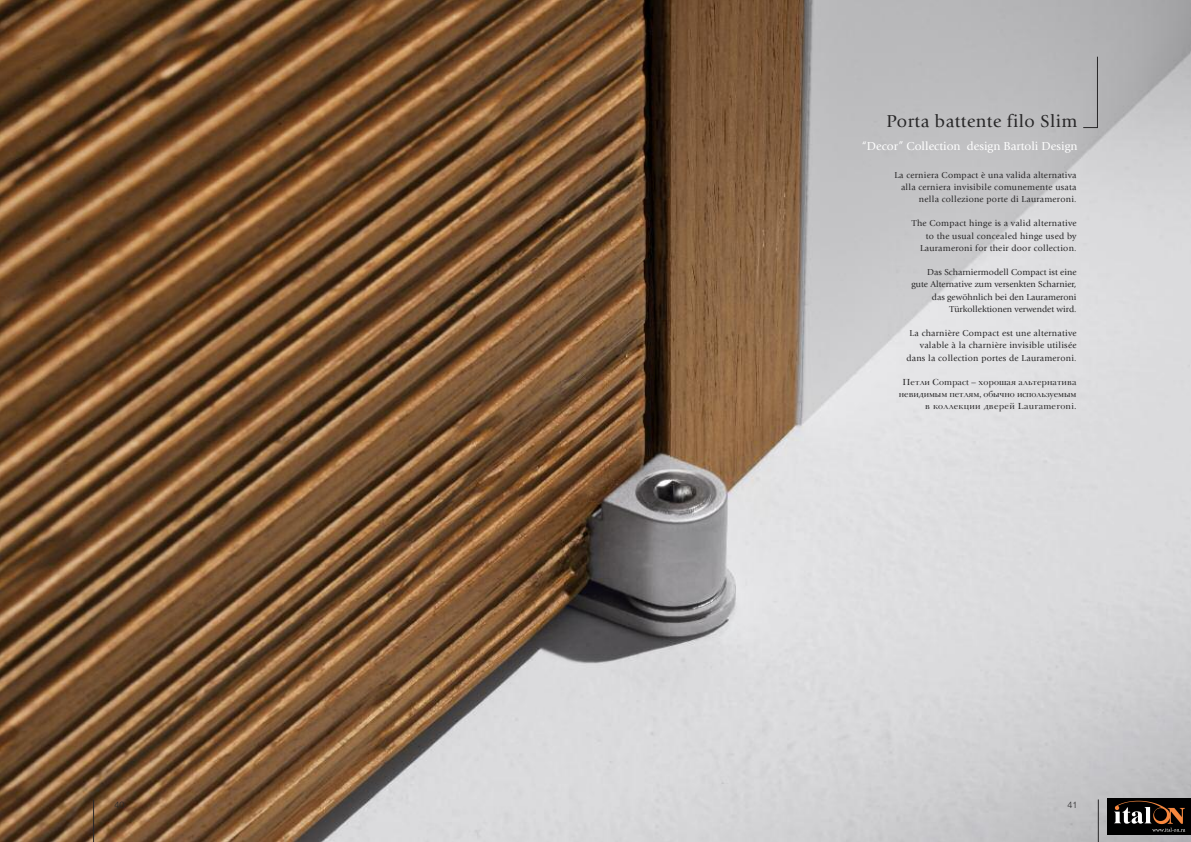
<style>
.page{position:relative;width:1191px;height:842px;background:#fff}
.page>*{position:absolute;margin:0;border:0;box-sizing:border-box;transform-origin:0 0}
.t1{font:18px "Giovanni";letter-spacing:.025em;color:#272627}
.t2{font:12px "Giovanni";color:#fff}
.t3{font:9px/12.2px "Giovanni";letter-spacing:.025em;color:#272627;text-align:right}
.t4{font:9px/12.2px "Giovanni";color:#272627;text-align:right}
.t5{font:9px/12.2px "Baskerville Cyr Upright";color:#272627;text-align:right}
.t6{font:300 9px "Helvetica Neue";color:#272627}
</style>
<div class="page">
<img style="left:0;top:0;width:1191px;height:842px">
<hr style="left:1098px;top:799px;width:1px;height:43px;background:#272627">
<hr style="left:93px;top:799px;width:1px;height:43px;background:#272627">
<svg style="left:1083px;top:57px;width:14px;height:71px"></svg>
<img style="left:1107px;top:798px;width:84px;height:37px">
<h1 class="t1" style="left:886px;top:115px;width:192px">Porta battente filo Slim</h1>
<h2 class="t2" style="left:861px;top:142px;width:217px">“Decor” Collection design Bartoli Design</h2>
<p class="t3" style="left:894px;top:169px;width:184px">La cerniera Compact è una valida alternativa alla cerniera invisibile comunemente usata nella collezione porte di Laurameroni.</p>
<p class="t3" style="left:912px;top:218px;width:166px">The Compact hinge is a valid alternative to the usual concealed hinge used by<br>Laurameroni for their door collection.</p>
<p class="t4" style="left:911px;top:267px;width:166px">Das Scharniermodell Compact ist eine gute Alternative zum versenkten Scharnier, das gewöhnlich bei den Laurameroni Türkollektionen verwendet wird.</p>
<p class="t3" style="left:906px;top:328px;width:172px">La charnière Compact est une alternative valable à la charnière invisible utilisée dans la collection portes de Laurameroni.</p>
<p class="t5" style="left:899px;top:377px;width:179px">Петли Compact – хорошая альтернатива невидимым петлям, обычно используемым в коллекции дверей Laurameroni.</p>
<p class="t6" style="left:114px;top:801px;width:11px">40</p>
<p class="t6" style="left:1067px;top:801px;width:11px">41</p>
</div>
